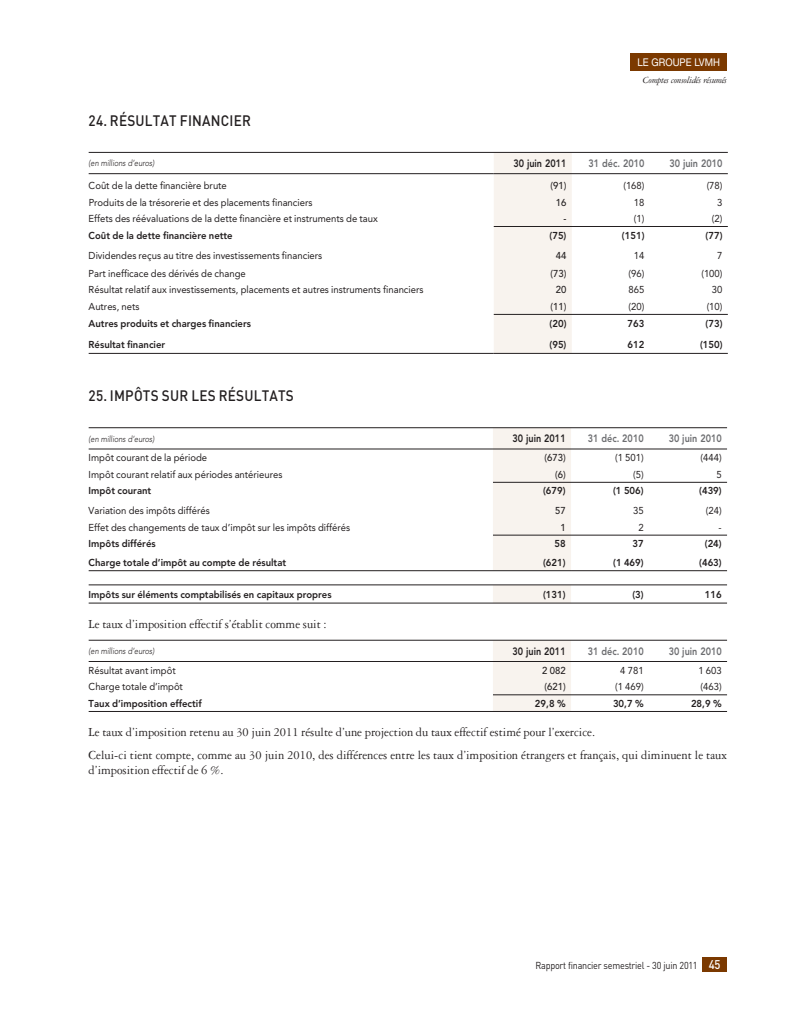
<style>
.page{position:relative;width:798px;height:1028px;background:#fff}
.page>*{position:absolute;margin:0;border:0;box-sizing:border-box;transform-origin:0 0}
.t1{font:500 15px "DIN";letter-spacing:.015em;color:#231f20;scale:.9 1}
.t2{font:13.12px/22.4px "Garamond 3 LT Std";color:#231f20;scale:.95 1}
.t3{font:800 10.62px "Avenir LT Std";color:#6c6d70;scale:.85 1}
.t4{font:800 10.62px "Avenir LT Std";color:#231f20;scale:.85 1}
.t5{font:10.62px "Helvetica Neue LT Std";color:#fff;scale:.9 1}
.t6{font:10px "Avenir LT Std";color:#231f20;scale:.95 1}
.t7{font:800 10px "Avenir LT Std";color:#231f20;scale:.95 1}
.t8{font:10px "DIN";letter-spacing:-.025em;color:#231f20;scale:.9 1}
.t9{font:500 10px "Avenir LT Std";color:#231f20;scale:.95 1}
.t10{font:italic 10px "Garamond 3 LT Std";letter-spacing:-.025em;color:#231f20}
.t11{font:italic 300 8.75px "Avenir LT Std";letter-spacing:-.005em;color:#231f20;scale:.85 1}
.s1{font-weight:500;font-size:12.5px;color:#fff}
</style>
<div class="page">
<div style="left:702px;top:957px;width:24px;height:14px;background:#7b3900"></div>
<div style="left:630px;top:53px;width:96px;height:18px;background:#7b3900"></div>
<div style="left:493px;top:153px;width:78px;height:200px;background:#f8f3ee"></div>
<hr style="left:89px;top:173px;width:404px;height:1px;background:#231f20">
<hr style="left:89px;top:152px;width:638px;height:1px;background:#231f20">
<hr style="left:493px;top:173px;width:234px;height:1px;background:#231f20">
<hr style="left:493px;top:314px;width:234px;height:1px;background:#231f20">
<hr style="left:493px;top:226px;width:234px;height:1px;background:#231f20">
<hr style="left:493px;top:353px;width:234px;height:1px;background:#231f20">
<hr style="left:89px;top:353px;width:404px;height:1px;background:#231f20">
<svg style="left:493px;top:428px;width:77px;height:175px;background:#f5f1ec"></svg>
<hr style="left:89px;top:427px;width:637px;height:1px;background:#231f20">
<hr style="left:493px;top:448px;width:233px;height:1px;background:#231f20">
<hr style="left:570px;top:570px;width:156px;height:1px;background:#231f20">
<hr style="left:493px;top:482px;width:233px;height:1px;background:#231f20">
<hr style="left:89px;top:448px;width:404px;height:1px;background:#231f20">
<hr style="left:89px;top:584px;width:637px;height:1px;background:#231f20">
<hr style="left:89px;top:603px;width:637px;height:1px;background:#231f20">
<hr style="left:493px;top:535px;width:233px;height:1px;background:#231f20">
<hr style="left:89px;top:570px;width:481px;height:1px;background:#231f20">
<div style="left:493px;top:641px;width:77px;height:70px;background:#f8f3ee"></div>
<hr style="left:89px;top:640px;width:637px;height:1px;background:#231f20">
<hr style="left:89px;top:711px;width:637px;height:1px;background:#231f20">
<hr style="left:493px;top:694px;width:233px;height:1px;background:#231f20">
<hr style="left:89px;top:661px;width:637px;height:1px;background:#231f20">
<p class="t5" style="left:637px;top:58px;width:93px">LE GROUPE LVMH</p>
<p class="t10" style="left:642px;top:76px;width:86px">Comptes consolidés résumés</p>
<h1 class="t1" style="left:89px;top:115px;width:182px">24. RÉSULTAT FINANCIER</h1>
<p class="t11" style="left:89px;top:159px;width:79px">(en millions d’euros)</p>
<p class="t4" style="left:513px;top:159px;width:64px">30 juin 2011</p>
<p class="t3" style="left:588px;top:159px;width:67px">31 déc. 2010</p>
<p class="t3" style="left:669px;top:159px;width:64px">30 juin 2010</p>
<p class="t6" style="left:89px;top:181px;width:147px">Coût de la dette financière brute</p>
<p class="t9" style="left:550px;top:181px;width:18px">(91)</p>
<p class="t6" style="left:623px;top:181px;width:24px">(168)</p>
<p class="t6" style="left:706px;top:181px;width:18px">(78)</p>
<p class="t6" style="left:89px;top:198px;width:237px">Produits de la trésorerie et des placements financiers</p>
<p class="t9" style="left:555px;top:198px;width:13px">16</p>
<p class="t6" style="left:633px;top:198px;width:13px">18</p>
<p class="t6" style="left:717px;top:198px;width:7px">3</p>
<p class="t6" style="left:89px;top:214px;width:306px">Effets des réévaluations de la dette financière et instruments de taux</p>
<p class="t9" style="left:563px;top:214px;width:5px">-</p>
<p class="t6" style="left:633px;top:214px;width:13px">(1)</p>
<p class="t6" style="left:711px;top:214px;width:13px">(2)</p>
<p class="t7" style="left:89px;top:231px;width:153px">Coût de la dette financière nette</p>
<p class="t7" style="left:549px;top:231px;width:19px">(75)</p>
<p class="t7" style="left:621px;top:231px;width:25px">(151)</p>
<p class="t7" style="left:705px;top:231px;width:19px">(77)</p>
<p class="t6" style="left:89px;top:252px;width:247px">Dividendes reçus au titre des investissements financiers</p>
<p class="t9" style="left:555px;top:252px;width:13px">44</p>
<p class="t6" style="left:633px;top:252px;width:13px">14</p>
<p class="t6" style="left:717px;top:252px;width:7px">7</p>
<p class="t6" style="left:89px;top:269px;width:167px">Part inefficace des dérivés de change</p>
<p class="t9" style="left:550px;top:269px;width:18px">(73)</p>
<p class="t6" style="left:628px;top:269px;width:18px">(96)</p>
<p class="t6" style="left:701px;top:269px;width:24px">(100)</p>
<p class="t6" style="left:89px;top:286px;width:354px">Résultat relatif aux investissements, placements et autres instruments financiers</p>
<p class="t9" style="left:555px;top:286px;width:13px">20</p>
<p class="t6" style="left:628px;top:286px;width:18px">865</p>
<p class="t6" style="left:711px;top:286px;width:13px">30</p>
<p class="t6" style="left:89px;top:302px;width:55px">Autres, nets</p>
<p class="t9" style="left:550px;top:302px;width:18px">(11)</p>
<p class="t6" style="left:628px;top:302px;width:18px">(20)</p>
<p class="t6" style="left:706px;top:302px;width:18px">(10)</p>
<p class="t7" style="left:89px;top:319px;width:172px">Autres produits et charges financiers</p>
<p class="t7" style="left:549px;top:319px;width:19px">(20)</p>
<p class="t7" style="left:627px;top:319px;width:19px">763</p>
<p class="t7" style="left:705px;top:319px;width:19px">(73)</p>
<p class="t7" style="left:89px;top:341px;width:82px">Résultat financier</p>
<p class="t7" style="left:549px;top:341px;width:19px">(95)</p>
<p class="t7" style="left:627px;top:341px;width:19px">612</p>
<p class="t7" style="left:699px;top:341px;width:25px">(150)</p>
<h1 class="t1" style="left:89px;top:390px;width:229px">25. IMPÔTS SUR LES RÉSULTATS</h1>
<p class="t11" style="left:89px;top:435px;width:79px">(en millions d’euros)</p>
<p class="t4" style="left:512px;top:434px;width:64px">30 juin 2011</p>
<p class="t3" style="left:587px;top:434px;width:67px">31 déc. 2010</p>
<p class="t3" style="left:668px;top:434px;width:64px">30 juin 2010</p>
<p class="t6" style="left:89px;top:453px;width:126px">Impôt courant de la période</p>
<p class="t9" style="left:544px;top:453px;width:24px">(673)</p>
<p class="t6" style="left:614px;top:453px;width:32px">(1 501)</p>
<p class="t6" style="left:700px;top:453px;width:24px">(444)</p>
<p class="t6" style="left:89px;top:470px;width:205px">Impôt courant relatif aux périodes antérieures</p>
<p class="t9" style="left:555px;top:470px;width:13px">(6)</p>
<p class="t6" style="left:633px;top:470px;width:13px">(5)</p>
<p class="t6" style="left:716px;top:470px;width:7px">5</p>
<p class="t7" style="left:89px;top:486px;width:67px">Impôt courant</p>
<p class="t7" style="left:543px;top:486px;width:25px">(679)</p>
<p class="t7" style="left:613px;top:486px;width:34px">(1 506)</p>
<p class="t7" style="left:699px;top:486px;width:25px">(439)</p>
<p class="t6" style="left:89px;top:506px;width:129px">Variation des impôts différés</p>
<p class="t9" style="left:555px;top:506px;width:13px">57</p>
<p class="t6" style="left:633px;top:506px;width:13px">35</p>
<p class="t6" style="left:705px;top:506px;width:18px">(24)</p>
<p class="t6" style="left:89px;top:523px;width:277px">Effet des changements de taux d’impôt sur les impôts différés</p>
<p class="t9" style="left:560px;top:523px;width:7px">1</p>
<p class="t6" style="left:638px;top:523px;width:7px">2</p>
<p class="t6" style="left:718px;top:523px;width:5px">-</p>
<p class="t7" style="left:89px;top:539px;width:72px">Impôts différés</p>
<p class="t7" style="left:554px;top:539px;width:13px">58</p>
<p class="t7" style="left:632px;top:539px;width:13px">37</p>
<p class="t7" style="left:704px;top:539px;width:19px">(24)</p>
<p class="t7" style="left:89px;top:558px;width:209px">Charge totale d’impôt au compte de résultat</p>
<p class="t7" style="left:543px;top:558px;width:25px">(621)</p>
<p class="t7" style="left:613px;top:558px;width:34px">(1 469)</p>
<p class="t7" style="left:699px;top:558px;width:25px">(463)</p>
<p class="t7" style="left:89px;top:590px;width:257px">Impôts sur éléments comptabilisés en capitaux propres</p>
<p class="t7" style="left:543px;top:590px;width:25px">(131)</p>
<p class="t7" style="left:632px;top:590px;width:13px">(3)</p>
<p class="t7" style="left:704px;top:590px;width:19px">116</p>
<h2 class="t2" style="left:89px;top:613px;width:252px">Le taux d’imposition effectif s’établit comme suit :</h2>
<p class="t11" style="left:89px;top:647px;width:79px">(en millions d’euros)</p>
<p class="t4" style="left:512px;top:646px;width:64px">30 juin 2011</p>
<p class="t3" style="left:587px;top:646px;width:67px">31 déc. 2010</p>
<p class="t3" style="left:668px;top:646px;width:64px">30 juin 2010</p>
<p class="t6" style="left:89px;top:665px;width:93px">Résultat avant impôt</p>
<p class="t9" style="left:542px;top:665px;width:26px">2 082</p>
<p class="t6" style="left:620px;top:665px;width:26px">4 781</p>
<p class="t6" style="left:698px;top:665px;width:26px">1 603</p>
<p class="t6" style="left:89px;top:682px;width:101px">Charge totale d’impôt</p>
<p class="t9" style="left:544px;top:682px;width:24px">(621)</p>
<p class="t6" style="left:614px;top:682px;width:32px">(1 469)</p>
<p class="t6" style="left:700px;top:682px;width:24px">(463)</p>
<p class="t7" style="left:89px;top:699px;width:120px">Taux d’imposition effectif</p>
<p class="t7" style="left:534px;top:699px;width:34px">29,8 %</p>
<p class="t7" style="left:612px;top:699px;width:34px">30,7 %</p>
<p class="t7" style="left:690px;top:699px;width:34px">28,9 %</p>
<p class="t2" style="left:89px;top:722px;width:673px">Le taux d’imposition retenu au 30 juin 2011 résulte d’une projection du taux effectif estimé pour l’exercice.<br>Celui-ci tient compte, comme au 30 juin 2010, des différences entre les taux d’imposition étrangers et français, qui diminuent le taux</p>
<h2 class="t2" style="left:89px;top:759px;width:144px">d’imposition effectif de 6 %.</h2>
<p class="t8" style="left:535px;top:961px;width:207px">Rapport financier semestriel - 30 juin 2011 <span class="s1">45</span></p>
</div>
